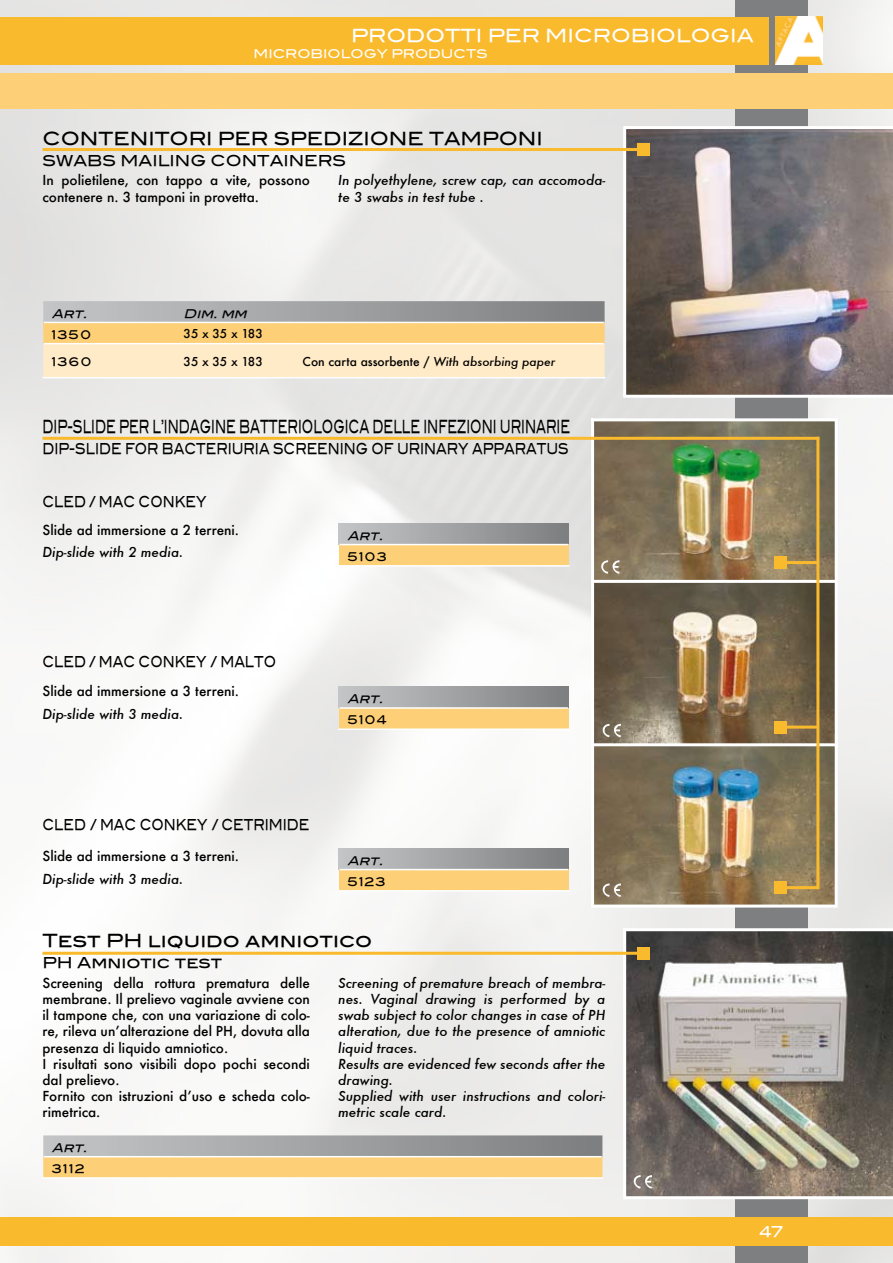
<style>
.page{position:relative;width:893px;height:1263px;background:#fff}
.page>*{position:absolute;margin:0;border:0;box-sizing:border-box;transform-origin:0 0}
.t1{font:18px "Blair Md ITCTT Medium";color:#000;scale:.58 1}
.t2{font:18px "Blair Md ITCTT Medium";color:#000}
.t3{font:18px "Blair Md ITCTT Medium";color:#fff}
.t4{font:15px "Blair Md ITCTT Medium";color:#000;scale:.75 1}
.t5{font:15px "Blair Md ITCTT Medium";color:#000}
.t6{font:15px "Blair Md ITCTT Medium";color:#fff}
.t7{font:500 13.5px/16.2px "Futura";color:#000}
.t8{font:italic 500 13.5px/16.2px "Futura";color:#000}
.t9{font:500 12px "Futura";color:#000}
.t10{font:italic 12px "Blair Md ITCTT Medium";color:#000}
.t11{font:12px "Blair Md ITCTT Medium";letter-spacing:.08em;color:#000}
.t12{font:12px "Blair Md ITCTT Medium";color:#fff}
.s1{font-style:italic}
</style>
<div class="page">
<img style="left:0;top:0;width:893px;height:1263px">
<div style="left:735px;top:0;width:73px;height:1263px;background:#7e7f81"></div>
<img style="left:775px;top:17px;width:48px;height:48px">
<div style="left:0;top:17px;width:768px;height:48px;background:#faba2d"></div>
<div style="left:0;top:74px;width:893px;height:35px;background:#fdcf76"></div>
<div style="left:0;top:1218px;width:893px;height:28px;background:#faba2d"></div>
<svg style="left:43px;top:1135px;width:559px;height:42px;background:#ceb98f"></svg>
<hr style="left:44px;top:1156px;width:131px;height:1px;background:#fff">
<hr style="left:175px;top:1156px;width:427px;height:1px;background:#fff">
<hr style="left:43px;top:1177px;width:132px;height:2px;background:#fff">
<hr style="left:175px;top:1177px;width:428px;height:2px;background:#fff">
<svg style="left:43px;top:301px;width:562px;height:76px;background:#e4cfa8"></svg>
<hr style="left:44px;top:322px;width:131px;height:1px;background:#fff">
<hr style="left:175px;top:322px;width:119px;height:1px;background:#fff">
<hr style="left:294px;top:322px;width:310px;height:1px;background:#fff">
<hr style="left:44px;top:343px;width:131px;height:1px;background:#fff">
<hr style="left:175px;top:343px;width:119px;height:1px;background:#fff">
<hr style="left:294px;top:343px;width:310px;height:1px;background:#fff">
<hr style="left:43px;top:377px;width:132px;height:1px;background:#fff">
<hr style="left:175px;top:377px;width:119px;height:1px;background:#fff">
<hr style="left:294px;top:377px;width:311px;height:1px;background:#fff">
<svg style="left:339px;top:523px;width:230px;height:21px;background:#a1a2a4"></svg>
<div style="left:339px;top:544px;width:230px;height:22px;background:#fdcf76"></div>
<hr style="left:340px;top:544px;width:228px;height:1px;background:#fff">
<hr style="left:338px;top:565px;width:231px;height:2px;background:#fff">
<div style="left:339px;top:687px;width:230px;height:21px;background:linear-gradient(to right,#c4c6c7,#7e7f81)"></div>
<div style="left:339px;top:708px;width:230px;height:21px;background:#fdcf76"></div>
<hr style="left:340px;top:707px;width:228px;height:2px;background:#fff">
<hr style="left:338px;top:728px;width:231px;height:2px;background:#fff">
<div style="left:339px;top:848px;width:230px;height:21px;background:linear-gradient(to right,#c4c6c7,#7e7f81)"></div>
<div style="left:339px;top:869px;width:230px;height:22px;background:#fdcf76"></div>
<hr style="left:340px;top:869px;width:228px;height:1px;background:#fff">
<hr style="left:338px;top:890px;width:231px;height:1px;background:#fff">
<img style="left:626px;top:129px;width:267px;height:266px">
<img style="left:626px;top:931px;width:267px;height:265px">
<img style="left:594px;top:421px;width:241px;height:159px">
<img style="left:594px;top:582px;width:241px;height:163px">
<img style="left:594px;top:745px;width:241px;height:159px">
<img style="left:601px;top:560px;width:18px;height:14px">
<img style="left:602px;top:883px;width:19px;height:14px">
<img style="left:602px;top:724px;width:19px;height:13px">
<img style="left:633px;top:1175px;width:19px;height:13px">
<hr style="left:624px;top:1196px;width:269px;height:3px;background:#fff">
<hr style="left:623px;top:395px;width:270px;height:3px;background:#fff">
<hr style="left:623px;top:928px;width:270px;height:3px;background:#fff">
<hr style="left:624px;top:126px;width:269px;height:3px;background:#fff">
<hr style="left:623px;top:930px;width:3px;height:268px;background:#fff">
<hr style="left:623px;top:128px;width:3px;height:267px;background:#fff">
<hr style="left:835px;top:420px;width:3px;height:486px;background:#fff">
<hr style="left:591px;top:420px;width:3px;height:484px;background:#fff">
<hr style="left:595px;top:580px;width:240px;height:3px;background:#fff">
<hr style="left:595px;top:743px;width:241px;height:3px;background:#fff">
<hr style="left:593px;top:904px;width:242px;height:3px;background:#fff">
<hr style="left:593px;top:418px;width:242px;height:3px;background:#fff">
<hr style="left:43px;top:148px;width:600px;height:3px;background:#faba2d">
<div style="left:637px;top:144px;width:12px;height:12px;background:#faba2d"></div>
<hr style="left:781px;top:561px;width:38px;height:3px;background:#faba2d">
<div style="left:775px;top:557px;width:12px;height:12px;background:#faba2d"></div>
<hr style="left:781px;top:726px;width:38px;height:3px;background:#faba2d">
<div style="left:775px;top:721px;width:12px;height:12px;background:#faba2d"></div>
<hr style="left:781px;top:886px;width:38px;height:3px;background:#faba2d">
<div style="left:775px;top:882px;width:12px;height:12px;background:#faba2d"></div>
<hr style="left:43px;top:437px;width:776px;height:3px;background:#faba2d">
<hr style="left:43px;top:952px;width:600px;height:3px;background:#faba2d">
<div style="left:637px;top:947px;width:12px;height:12px;background:#faba2d"></div>
<hr style="left:816px;top:437px;width:3px;height:452px;background:#faba2d">
<h1 class="t3" style="left:351px;top:21px;width:404px">PRODOTTI PER MICROBIOLOGIA</h1>
<p class="t12" style="left:254px;top:44px;width:236px">MICROBIOLOGY PRODUCTS</p>
<h1 class="t2" style="left:43px;top:124px;width:502px">CONTENITORI PER SPEDIZIONE TAMPONI</h1>
<p class="t5" style="left:43px;top:148px;width:305px">SWABS MAILING CONTAINERS</p>
<p class="t7" style="left:43px;top:172px;width:269px">In polietilene, con tappo a vite, possono contenere n. 3 tamponi in provetta.</p>
<p class="t8" style="left:338px;top:172px;width:269px">In polyethylene, screw cap, can accomoda&shy;te 3 swabs in test tube .</p>
<p class="t10" style="left:52px;top:303px;width:41px">Art.</p>
<p class="t10" style="left:184px;top:303px;width:69px">Dim.mm</p>
<p class="t11" style="left:52px;top:325px;width:41px">1350</p>
<p class="t9" style="left:184px;top:325px;width:81px">35 x 35 x 183</p>
<p class="t11" style="left:52px;top:352px;width:41px">1360</p>
<p class="t9" style="left:184px;top:353px;width:81px">35 x 35 x 183</p>
<p class="t9" style="left:303px;top:353px;width:254px">Con carta assorbente / <span class="s1">With absorbing paper</span></p>
<h1 class="t1" style="left:43px;top:412px;width:911px">DIP-SLIDE PER L’INDAGINE BATTERIOLOGICA DELLE INFEZIONI URINARIE</h1>
<p class="t4" style="left:43px;top:436px;width:703px">DIP-SLIDE FOR BACTERIURIA SCREENING OF URINARY APPARATUS</p>
<p class="t4" style="left:43px;top:489px;width:220px">CLED / MAC CONKEY</p>
<p class="t7" style="left:43px;top:521px;width:198px">Slide ad immersione a 2 terreni.</p>
<p class="t8" style="left:43px;top:544px;width:142px">Dip-slide with 2 media.</p>
<p class="t4" style="left:43px;top:649px;width:313px">CLED / MAC CONKEY / MALTO</p>
<p class="t7" style="left:43px;top:683px;width:198px">Slide ad immersione a 3 terreni.</p>
<p class="t8" style="left:43px;top:706px;width:142px">Dip-slide with 3 media.</p>
<p class="t4" style="left:43px;top:812px;width:357px">CLED / MAC CONKEY / CETRIMIDE</p>
<p class="t7" style="left:43px;top:847px;width:198px">Slide ad immersione a 3 terreni.</p>
<p class="t8" style="left:43px;top:870px;width:142px">Dip-slide with 3 media.</p>
<p class="t10" style="left:347px;top:526px;width:41px">Art.</p>
<p class="t11" style="left:347px;top:547px;width:41px">5103</p>
<p class="t10" style="left:347px;top:689px;width:41px">Art.</p>
<p class="t11" style="left:347px;top:710px;width:40px">5104</p>
<p class="t10" style="left:347px;top:851px;width:41px">Art.</p>
<p class="t11" style="left:347px;top:872px;width:40px">5123</p>
<h1 class="t2" style="left:43px;top:926px;width:331px">Test PH liquido amniotico</h1>
<p class="t5" style="left:43px;top:951px;width:181px">PH Amniotic test</p>
<p class="t7" style="left:43px;top:974px;width:269px">Screening della rottura prematura delle membrane. Il prelievo vaginale avviene con il tampone che, con una variazione di colo&shy;re, rileva un’alterazione del PH, dovuta alla presenza di liquido amniotico.<br>I risultati sono visibili dopo pochi secondi dal prelievo.<br>Fornito con istruzioni d’uso e scheda colo&shy;rimetrica.</p>
<p class="t8" style="left:338px;top:974px;width:269px">Screening of premature breach of membra&shy;nes. Vaginal drawing is performed by a swab subject to color changes in case of PH alteration, due to the presence of amniotic liquid traces.<br>Results are evidenced few seconds after the drawing.<br>Supplied with user instructions and colori&shy;metric scale card.</p>
<p class="t10" style="left:52px;top:1138px;width:41px">Art.</p>
<p class="t11" style="left:52px;top:1159px;width:35px">3112</p>
<p class="t6" style="left:759px;top:1219px;width:25px">47</p>
</div>
